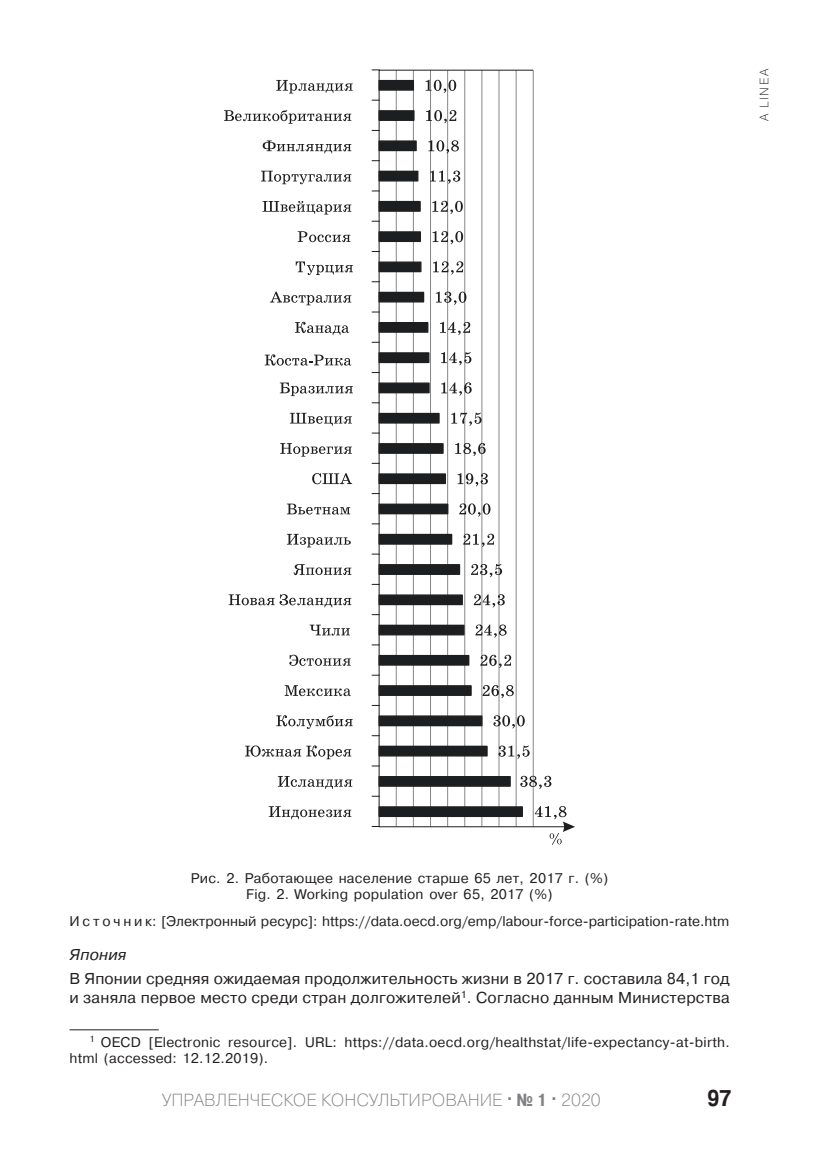
<style>
.page{position:relative;width:819px;height:1166px;background:#fff}
.page>*{position:absolute;margin:0;border:0;box-sizing:border-box;transform-origin:0 0}
.t1{font:700 22.75px "Pragmatica Cond C";color:#231f20}
.t2{font:17.5px "Pragmatica Light C";color:#808285}
.t3{font:15.75px/19.2px "Pragmatica";letter-spacing:.015em;color:#231f20}
.t4{font:italic 15.75px "Pragmatica";letter-spacing:.015em;color:#231f20}
.t5{font:14px/16.8px "Pragmatica";letter-spacing:.015em;color:#231f20;text-align:center}
.t6{font:12.25px "Pragmatica Light C";letter-spacing:.14em;color:#231f20}
.s1{font-family:"Pragmatica Cond C";font-weight:700}
</style>
<div class="page">
<svg style="left:378px;top:69px;width:156px;height:757px"></svg>
<svg style="left:425px;top:80px;width:31px;height:13px"></svg>
<svg style="left:426px;top:110px;width:30px;height:13px"></svg>
<svg style="left:428px;top:140px;width:31px;height:14px"></svg>
<svg style="left:430px;top:171px;width:30px;height:13px"></svg>
<svg style="left:432px;top:201px;width:31px;height:13px"></svg>
<svg style="left:432px;top:231px;width:31px;height:13px"></svg>
<svg style="left:433px;top:261px;width:30px;height:14px"></svg>
<svg style="left:436px;top:292px;width:30px;height:13px"></svg>
<svg style="left:440px;top:322px;width:30px;height:13px"></svg>
<svg style="left:441px;top:352px;width:30px;height:13px"></svg>
<svg style="left:441px;top:382px;width:30px;height:14px"></svg>
<svg style="left:451px;top:413px;width:30px;height:13px"></svg>
<svg style="left:455px;top:443px;width:30px;height:13px"></svg>
<svg style="left:457px;top:473px;width:31px;height:13px"></svg>
<svg style="left:459px;top:503px;width:31px;height:14px"></svg>
<svg style="left:463px;top:534px;width:31px;height:13px"></svg>
<svg style="left:471px;top:564px;width:31px;height:13px"></svg>
<svg style="left:473px;top:594px;width:31px;height:13px"></svg>
<svg style="left:475px;top:624px;width:31px;height:14px"></svg>
<svg style="left:480px;top:655px;width:31px;height:13px"></svg>
<svg style="left:482px;top:685px;width:31px;height:13px"></svg>
<svg style="left:493px;top:715px;width:31px;height:13px"></svg>
<svg style="left:498px;top:745px;width:31px;height:14px"></svg>
<svg style="left:520px;top:776px;width:31px;height:13px"></svg>
<svg style="left:276px;top:80px;width:76px;height:13px"></svg>
<svg style="left:224px;top:110px;width:127px;height:14px"></svg>
<svg style="left:263px;top:140px;width:88px;height:13px"></svg>
<svg style="left:261px;top:171px;width:90px;height:13px"></svg>
<svg style="left:262px;top:201px;width:89px;height:13px"></svg>
<svg style="left:298px;top:231px;width:52px;height:11px"></svg>
<svg style="left:296px;top:261px;width:57px;height:14px"></svg>
<svg style="left:270px;top:292px;width:81px;height:13px"></svg>
<svg style="left:295px;top:322px;width:54px;height:13px"></svg>
<svg style="left:265px;top:354px;width:86px;height:12px"></svg>
<svg style="left:280px;top:382px;width:73px;height:14px"></svg>
<svg style="left:290px;top:413px;width:62px;height:13px"></svg>
<svg style="left:280px;top:443px;width:72px;height:14px"></svg>
<svg style="left:312px;top:473px;width:40px;height:11px"></svg>
<svg style="left:287px;top:504px;width:63px;height:10px"></svg>
<svg style="left:287px;top:534px;width:64px;height:13px"></svg>
<svg style="left:294px;top:564px;width:57px;height:11px"></svg>
<svg style="left:229px;top:594px;width:122px;height:13px"></svg>
<svg style="left:309px;top:625px;width:41px;height:10px"></svg>
<svg style="left:289px;top:655px;width:62px;height:11px"></svg>
<svg style="left:284px;top:685px;width:67px;height:11px"></svg>
<svg style="left:276px;top:715px;width:77px;height:14px"></svg>
<svg style="left:245px;top:745px;width:106px;height:14px"></svg>
<svg style="left:278px;top:776px;width:74px;height:13px"></svg>
<svg style="left:269px;top:806px;width:82px;height:13px"></svg>
<hr style="left:379px;top:826px;width:190px;height:1px;background:#1d1e1f">
<svg style="left:535px;top:806px;width:40px;height:39px"></svg>
<hr style="left:69px;top:1029px;width:90px;height:1px;background:#231f20">
<p class="t6" style="left:757px;top:121px;width:54px;rotate:-90deg">A LINEA</p>
<p class="t5" style="left:191px;top:869px;width:419px">Рис. 2. Работающее население старше 65 лет, 2017 г. (%)<br>Fig. 2. Working population over 65, 2017 (%)</p>
<p class="t5" style="left:69px;top:913px;width:661px">И с т о ч н и к: [Электронный ресурс]: https://data.oecd.org/emp/labour-force-participation-rate.htm</p>
<p class="t4" style="left:69px;top:944px;width:58px">Япония</p>
<p class="t3" style="left:69px;top:969px;width:661px">В Японии средняя ожидаемая продолжительность жизни в 2017 г. составила 84,1 год и заняла первое место среди стран долгожителей<sup>1</sup>. Согласно данным Министерства</p>
<p class="t5" style="left:69px;top:1034px;width:661px;text-align:left;text-indent:20px"><sup>1</sup> OECD [Electronic resource]. URL: https://data.oecd.org/healthstat/life-expectancy-at-birth. html (accessed: 12.12.2019).</p>
<p class="t2" style="left:162px;top:1090px;width:440px">УПРАВЛЕНЧЕСКОЕ КОНСУЛЬТИРОВАНИЕ <sup>.</sup> <span class="s1">№ 1 </span><sup>.</sup> 2020</p>
<h1 class="t1" style="left:707px;top:1085px;width:25px">97</h1>
</div>
